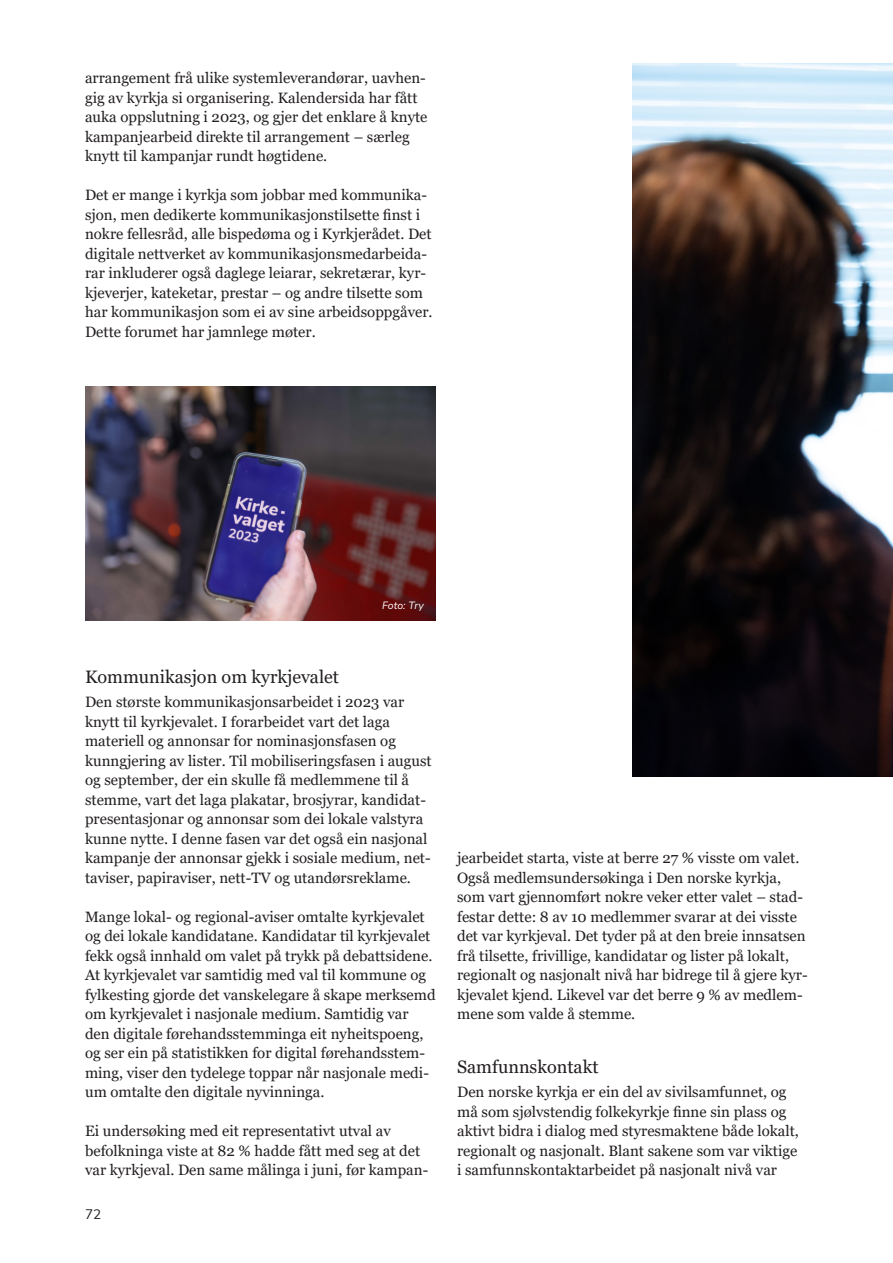
<style>
.page{position:relative;width:893px;height:1263px;background:#fff}
.page>*{position:absolute;margin:0;border:0;box-sizing:border-box;transform-origin:0 0}
.H3_underittel_Georgia{font:18px "Georgia";color:#231f20}
.Brødtekst_10pt_13_Georgia{font:15px/19.5px "Georgia";color:#231f20}
.t1{font:13.5px "Nunito Sans";color:#231f20}
.Bildetekst_kun_fotograf{font:italic 200 10.5px "Nunito Sans 12 pt";color:#fff}
</style>
<div class="page">
<img style="left:85px;top:386px;width:351px;height:234px">
<img style="left:632px;top:64px;width:261px;height:712px">
<p class="Brødtekst_10pt_13_Georgia" style="left:85px;top:69px;width:344px">arrangement frå ulike systemleverandørar, uavhen&shy;gig av kyrkja si organisering. Kalendersida har fått auka oppslutning i 2023, og gjer det enklare å knyte kampanjearbeid direkte til arrangement – særleg knytt til kampanjar rundt høgtidene.</p>
<p class="Brødtekst_10pt_13_Georgia" style="left:85px;top:186px;width:349px">Det er mange i kyrkja som jobbar med kommunika&shy;sjon, men dedikerte kommunikasjonstilsette finst i nokre fellesråd, alle bispedøma og i Kyrkjerådet. Det digitale nettverket av kommunikasjonsmedarbeida&shy;rar inkluderer også daglege leiarar, sekretærar, kyr&shy;kjeverjer, kateketar, prestar – og andre tilsette som har kommunikasjon som ei av sine arbeidsoppgåver.<br>Dette forumet har jamnlege møter.</p>
<p class="Bildetekst_kun_fotograf" style="left:382px;top:598px;width:43px">Foto: Try</p>
<p class="H3_underittel_Georgia" style="left:85px;top:666px;width:256px">Kommunikasjon om kyrkjevalet</p>
<p class="Brødtekst_10pt_13_Georgia" style="left:85px;top:693px;width:348px">Den største kommunikasjonsarbeidet i 2023 var knytt til kyrkjevalet. I forarbeidet vart det laga materiell og annonsar for nominasjonsfasen og kunngjering av lister. Til mobiliseringsfasen i august og september, der ein skulle få medlemmene til å stemme, vart det laga plakatar, brosjyrar, kandidat&shy;presentasjonar og annonsar som dei lokale valstyra kunne nytte. I denne fasen var det også ein nasjonal kampanje der annonsar gjekk i sosiale medium, net&shy;taviser, papiraviser, nett-TV og utandørsreklame.</p>
<p class="Brødtekst_10pt_13_Georgia" style="left:85px;top:907px;width:352px">Mange lokal- og regional-aviser omtalte kyrkjevalet og dei lokale kandidatane. Kandidatar til kyrkjevalet fekk også innhald om valet på trykk på debattsidene.<br>At kyrkjevalet var samtidig med val til kommune og fylkesting gjorde det vanskelegare å skape merksemd om kyrkjevalet i nasjonale medium. Samtidig var den digitale førehandsstemminga eit nyheitspoeng, og ser ein på statistikken for digital førehandsstem&shy;ming, viser den tydelege toppar når nasjonale medi&shy;um omtalte den digitale nyvinninga.</p>
<p class="Brødtekst_10pt_13_Georgia" style="left:85px;top:1122px;width:345px">Ei undersøking med eit representativt utval av befolkninga viste at 82 % hadde fått med seg at det var kyrkjeval. Den same målinga i juni, før kampan-</p>
<p class="t1" style="left:85px;top:1205px;width:18px">72</p>
<p class="Brødtekst_10pt_13_Georgia" style="left:457px;top:849px;width:352px">jearbeidet starta, viste at berre 27 % visste om valet.<br>Også medlemsundersøkinga i Den norske kyrkja, som vart gjennomført nokre veker etter valet – stad&shy;festar dette: 8 av 10 medlemmer svarar at dei visste det var kyrkjeval. Det tyder på at den breie innsatsen frå tilsette, frivillige, kandidatar og lister på lokalt, regionalt og nasjonalt nivå har bidrege til å gjere kyr&shy;kjevalet kjend. Likevel var det berre 9 % av medlem&shy;mene som valde å stemme.</p>
<p class="H3_underittel_Georgia" style="left:457px;top:1056px;width:143px">Samfunnskontakt</p>
<p class="Brødtekst_10pt_13_Georgia" style="left:457px;top:1083px;width:343px">Den norske kyrkja er ein del av sivilsamfunnet, og må som sjølvstendig folkekyrkje finne sin plass og aktivt bidra i dialog med styresmaktene både lokalt, regionalt og nasjonalt. Blant sakene som var viktige i samfunnskontaktarbeidet på nasjonalt nivå var</p>
</div>
